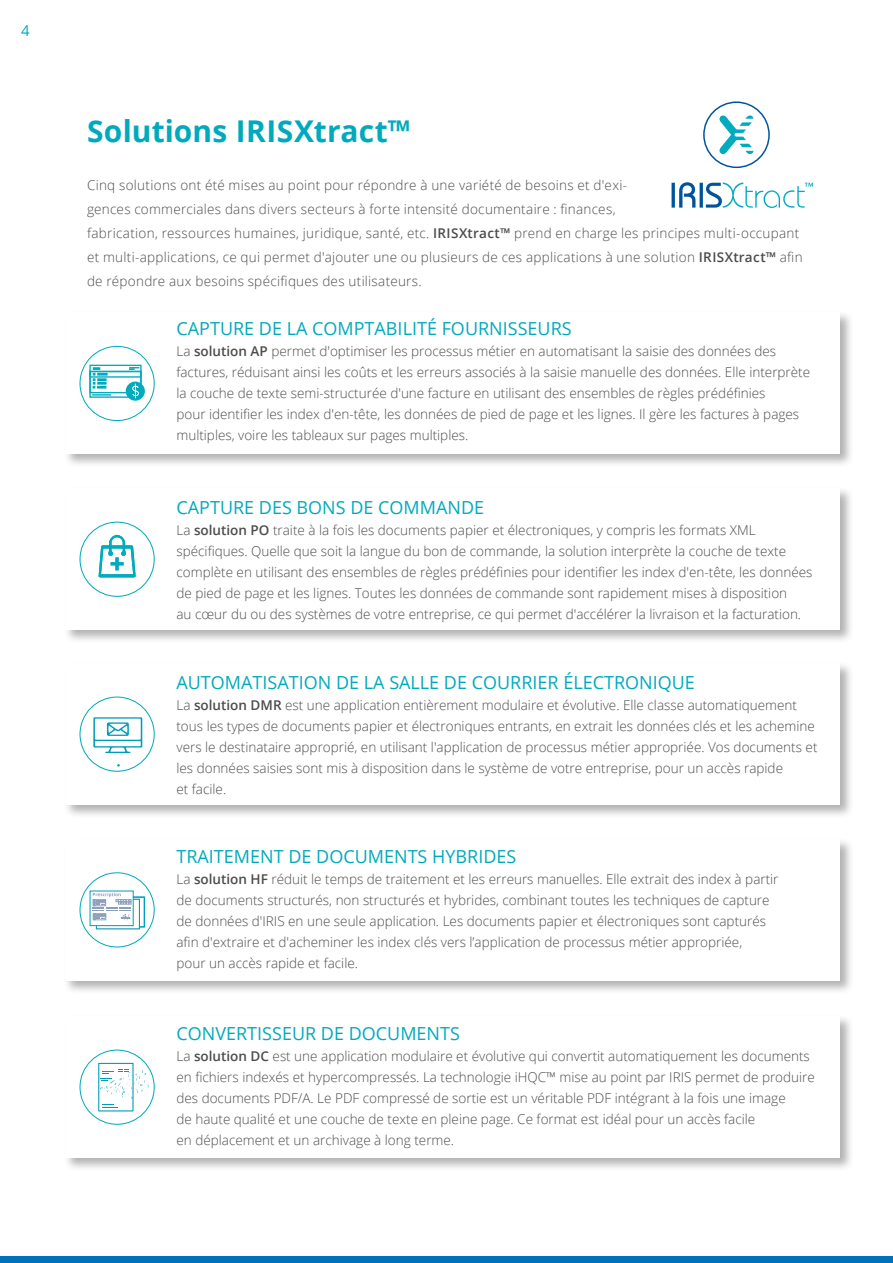
<style>
.page{position:relative;width:893px;height:1263px;background:#fff}
.page>*{position:absolute;margin:0;border:0;box-sizing:border-box;transform-origin:0 0}
.t1{font:700 30px "Open Sans";letter-spacing:.005em;color:#00aabc}
.t2{font:18px "Open Sans";color:#00aabc}
.t3{font:15px "Open Sans";color:#00aabc}
.t4{font:300 13.5px/21px "Open Sans";color:#4b4c4d}
.t5{font:300 13.5px/24px "Open Sans";letter-spacing:.02em;color:#4b4c4d}
.s1{font-weight:600}
</style>
<div class="page">
<div style="left:63px;top:310px;width:791px;height:157px;background:#231f20;opacity:.35"></div>
<div style="left:65px;top:312px;width:775px;height:141px;background:#fff"></div>
<div style="left:63px;top:486px;width:791px;height:158px;background:#231f20;opacity:.35"></div>
<div style="left:65px;top:489px;width:775px;height:141px;background:#fff"></div>
<div style="left:63px;top:661px;width:791px;height:158px;background:#231f20;opacity:.35"></div>
<div style="left:65px;top:663px;width:775px;height:142px;background:#fff"></div>
<div style="left:63px;top:837px;width:791px;height:158px;background:#231f20;opacity:.35"></div>
<div style="left:65px;top:839px;width:775px;height:141px;background:#fff"></div>
<div style="left:63px;top:1014px;width:791px;height:158px;background:#231f20;opacity:.35"></div>
<div style="left:65px;top:1016px;width:775px;height:142px;background:#fff"></div>
<div style="left:80px;top:872px;width:75px;height:75px;border:1px solid #00aabc;border-radius:50%"></div>
<div style="left:101px;top:897px;width:44px;height:30px;border:1px solid #009db8"></div>
<svg style="left:98px;top:925px;width:39px;height:2px"></svg>
<div style="left:96px;top:899px;width:44px;height:30px;border:1px solid #009db8"></div>
<div style="left:90px;top:891px;width:43px;height:34px;background:#fff"></div>
<div style="left:90px;top:890px;width:44px;height:36px;border:1px solid #009db8"></div>
<svg style="left:92px;top:892px;width:39px;height:28px"></svg>
<div style="left:80px;top:1049px;width:75px;height:76px;border:1px solid #00aabc;border-radius:50%"></div>
<svg style="left:98px;top:1063px;width:51px;height:48px"></svg>
<div style="left:80px;top:696px;width:75px;height:76px;border:1px solid #00aabc;border-radius:50%"></div>
<svg style="left:93px;top:717px;width:50px;height:36px"></svg>
<div style="left:80px;top:346px;width:75px;height:75px;border:1px solid #00aabc;border-radius:50%"></div>
<div style="left:89px;top:365px;width:53px;height:33px;border:1px solid #00abbe"></div>
<svg style="left:126px;top:382px;width:19px;height:19px"></svg>
<svg style="left:89px;top:366px;width:53px;height:32px"></svg>
<div style="left:80px;top:522px;width:75px;height:75px;border:1px solid #00aabc;border-radius:50%"></div>
<svg style="left:99px;top:535px;width:37px;height:42px"></svg>
<svg style="left:672px;top:182px;width:141px;height:26px"></svg>
<svg style="left:703px;top:101px;width:67px;height:67px"></svg>
<div style="left:0;top:1256px;width:893px;height:7px;background:#0072bc"></div>
<p class="t3" style="left:21px;top:20px;width:10px">4</p>
<h1 class="t1" style="left:87px;top:110px;width:325px">Solutions IRISXtract™</h1>
<p class="t5" style="left:87px;top:173px;width:717px">Cinq solutions ont été mises au point pour répondre à une variété de besoins et d'exi-<br>gences commerciales dans divers secteurs à forte intensité documentaire : finances,<br>fabrication, ressources humaines, juridique, santé, etc. <span class="s1">IRISXtract™</span> prend en charge les principes multi-occupant et multi-applications, ce qui permet d'ajouter une ou plusieurs de ces applications à une solution <span class="s1">IRISXtract™</span> afin de répondre aux besoins spécifiques des utilisateurs.</p>
<h2 class="t2" style="left:176px;top:316px;width:397px">CAPTURE DE LA COMPTABILITÉ FOURNISSEURS</h2>
<p class="t4" style="left:176px;top:340px;width:635px">La <span class="s1">solution AP</span> permet d'optimiser les processus métier en automatisant la saisie des données des factures, réduisant ainsi les coûts et les erreurs associés à la saisie manuelle des données. Elle interprète la couche de texte semi-structurée d'une facture en utilisant des ensembles de règles prédéfinies<br>pour identifier les index d'en-tête, les données de pied de page et les lignes. Il gère les factures à pages multiples, voire les tableaux sur pages multiples.</p>
<h2 class="t2" style="left:176px;top:495px;width:309px">CAPTURE DES BONS DE COMMANDE</h2>
<p class="t4" style="left:176px;top:519px;width:637px">La <span class="s1">solution PO</span> traite à la fois les documents papier et électroniques, y compris les formats XML spécifiques. Quelle que soit la langue du bon de commande, la solution interprète la couche de texte complète en utilisant des ensembles de règles prédéfinies pour identifier les index d'en-tête, les données de pied de page et les lignes. Toutes les données de commande sont rapidement mises à disposition<br>au cœur du ou des systèmes de votre entreprise, ce qui permet d'accélérer la livraison et la facturation.</p>
<h2 class="t2" style="left:176px;top:670px;width:520px">AUTOMATISATION DE LA SALLE DE COURRIER ÉLECTRONIQUE</h2>
<p class="t4" style="left:176px;top:694px;width:643px">La <span class="s1">solution DMR</span> est une application entièrement modulaire et évolutive. Elle classe automatiquement tous les types de documents papier et électroniques entrants, en extrait les données clés et les achemine vers le destinataire approprié, en utilisant l'application de processus métier appropriée. Vos documents et les données saisies sont mis à disposition dans le système de votre entreprise, pour un accès rapide<br>et facile.</p>
<h2 class="t2" style="left:176px;top:844px;width:341px">TRAITEMENT DE DOCUMENTS HYBRIDES</h2>
<p class="t4" style="left:176px;top:868px;width:604px">La <span class="s1">solution HF</span> réduit le temps de traitement et les erreurs manuelles. Elle extrait des index à partir de documents structurés, non structurés et hybrides, combinant toutes les techniques de capture de données d'IRIS en une seule application. Les documents papier et électroniques sont capturés afin d'extraire et d'acheminer les index clés vers l’application de processus métier appropriée,<br>pour un accès rapide et facile.</p>
<h2 class="t2" style="left:176px;top:1021px;width:285px">CONVERTISSEUR DE DOCUMENTS</h2>
<p class="t4" style="left:176px;top:1045px;width:640px">La <span class="s1">solution DC</span> est une application modulaire et évolutive qui convertit automatiquement les documents en fichiers indexés et hypercompressés. La technologie iHQC™ mise au point par IRIS permet de produire des documents PDF/A. Le PDF compressé de sortie est un véritable PDF intégrant à la fois une image<br>de haute qualité et une couche de texte en pleine page. Ce format est idéal pour un accès facile<br>en déplacement et un archivage à long terme.</p>
</div>
